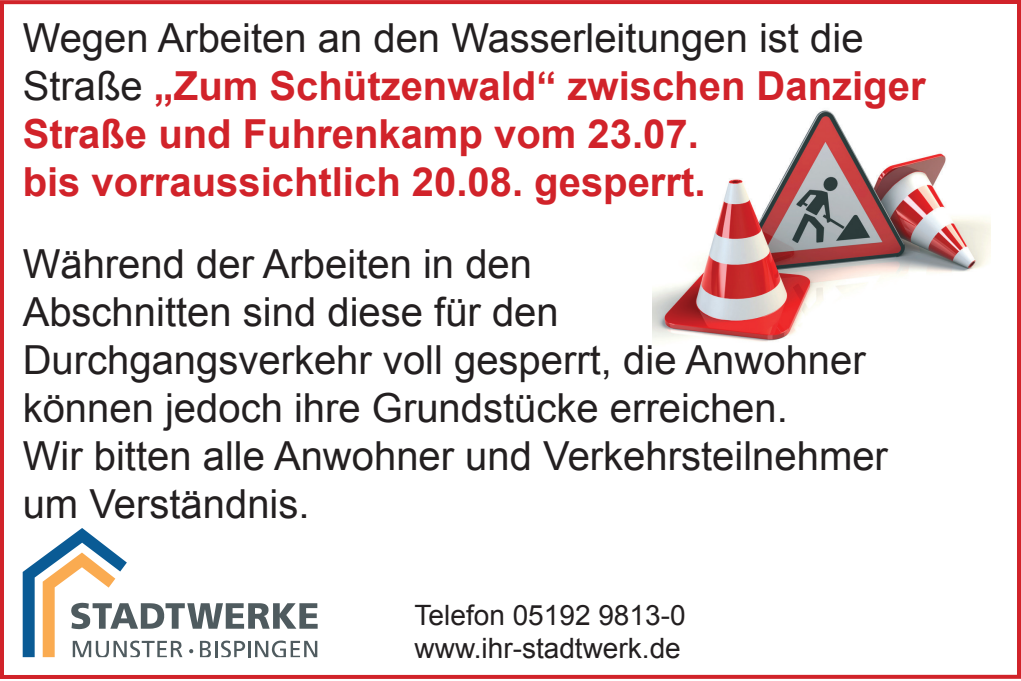
<style>
.page{position:relative;width:1021px;height:681px;background:#fff}
.page>*{position:absolute;margin:0;border:0;box-sizing:border-box;transform-origin:0 0}
.t1{font:40px/48px "Arial";color:#231f20}
.t2{font:700 40px/48px "Arial";color:#d1232a}
.t3{font:28px/33.6px "Arial";color:#231f20}
.s1{font-weight:400;color:#231f20}
</style>
<div class="page">
<img style="left:652px;top:110px;width:338px;height:232px">
<svg style="left:23px;top:528px;width:294px;height:129px"></svg>
<div style="left:0;top:0;width:1020px;height:678px;border:4px solid #d1232a"></div>
<p class="t2" style="left:23px;top:15px;width:904px"><span class="s1">Wegen Arbeiten an den Wasserleitungen ist die Straße</span> „Zum Schützenwald“ zwischen Danziger Straße und Fuhrenkamp vom 23.07.<br>bis vorraussichtlich 20.08. gesperrt.</p>
<p class="t1" style="left:23px;top:240px;width:866px">Während der Arbeiten in den<br>Abschnitten sind diese für den Durchgangsverkehr voll gesperrt, die Anwohner können jedoch ihre Grundstücke erreichen.<br>Wir bitten alle Anwohner und Verkehrsteilnehmer um Verständnis.</p>
<p class="t3" style="left:414px;top:598px;width:272px">Telefon 05192 9813-0 www.ihr-stadtwerk.de</p>
</div>
